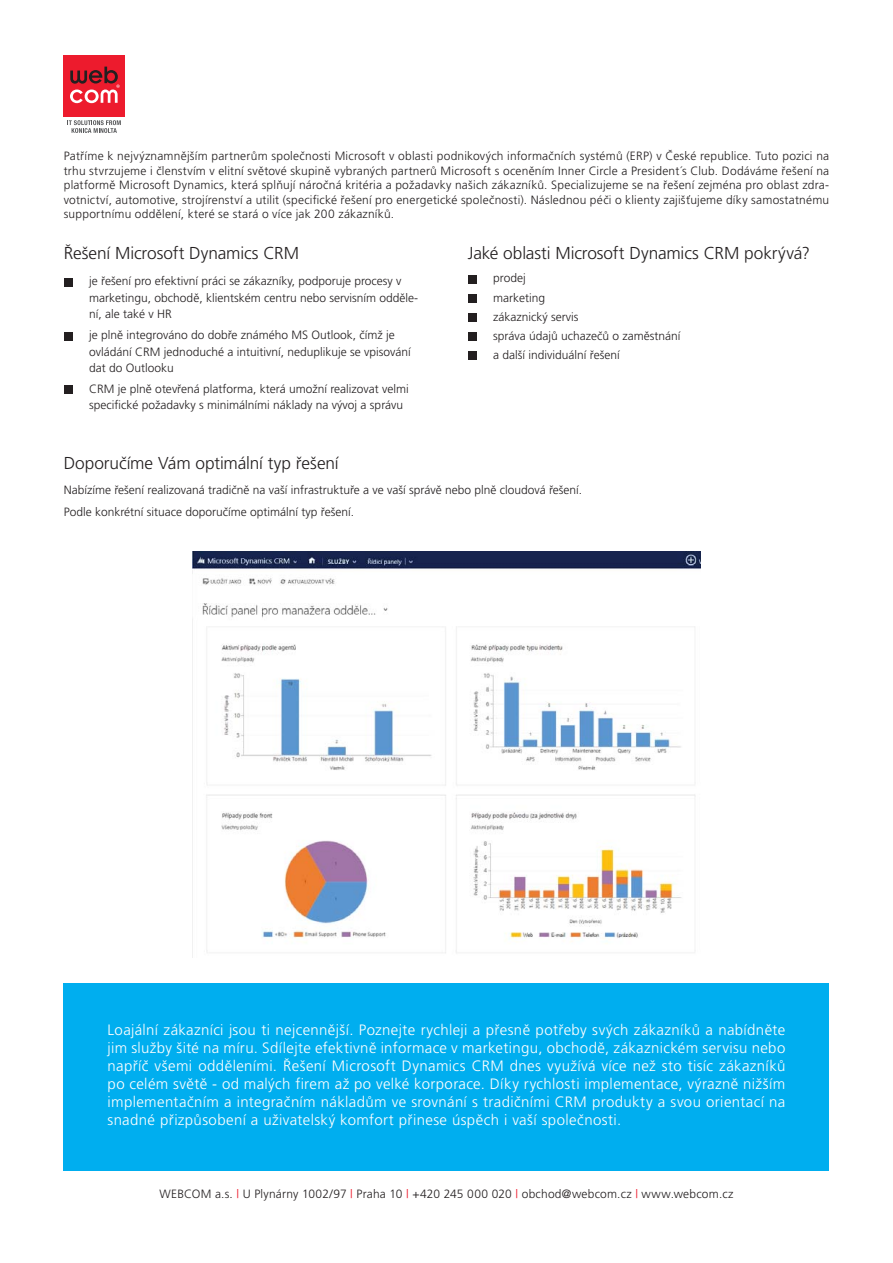
<style>
.page{position:relative;width:893px;height:1263px;background:#fff}
.page>*{position:absolute;margin:0;border:0;box-sizing:border-box;transform-origin:0 0}
.t1{font:300 17.25px "Frutiger CE";letter-spacing:-.005em;color:#231f20}
.t2{font:300 15px/18px "Frutiger CE";letter-spacing:.025em;color:#fff;text-align:justify}
.t3{font:300 12px/16.5px "Frutiger CE";color:#231f20}
.t4{font:300 12px "Frutiger CE";letter-spacing:.02em;color:#231f20}
.s1{color:#ed1b2d}
</style>
<div class="page">
<div style="left:64px;top:983px;width:765px;height:187px;background:#00aeef"></div>
<div style="left:64px;top:278px;width:8px;height:9px;background:#231f20"></div>
<div style="left:468px;top:276px;width:8px;height:8px;background:#231f20"></div>
<div style="left:64px;top:332px;width:8px;height:9px;background:#231f20"></div>
<div style="left:468px;top:294px;width:8px;height:9px;background:#231f20"></div>
<div style="left:64px;top:386px;width:8px;height:8px;background:#231f20"></div>
<div style="left:468px;top:313px;width:8px;height:9px;background:#231f20"></div>
<div style="left:468px;top:332px;width:8px;height:9px;background:#231f20"></div>
<div style="left:468px;top:352px;width:8px;height:8px;background:#231f20"></div>
<img style="left:192px;top:551px;width:509px;height:406px">
<div style="left:63px;top:56px;width:62px;height:61px;background:#ed1b2d"></div>
<svg style="left:70px;top:67px;width:50px;height:36px"></svg>
<svg style="left:67px;top:120px;width:54px;height:13px"></svg>
<p class="t3" style="left:64px;top:150px;width:767px;line-height:14.4px;text-align:justify">Patříme k nejvýznamnějším partnerům společnosti Microsoft v oblasti podnikových informačních systémů (ERP) v České republice. Tuto pozici na trhu stvrzujeme i členstvím v elitní světové skupině vybraných partnerů Microsoft s oceněním Inner Circle a President´s Club. Dodáváme řešení na platformě Microsoft Dynamics, která splňují náročná kritéria a požadavky našich zákazníků. Specializujeme se na řešení zejména pro oblast zdra&shy;votnictví, automotive, strojírenství a utilit (specifické řešení pro energetické společnosti). Následnou péči o klienty zajišťujeme díky samostatnému supportnímu oddělení, které se stará o více jak 200 zákazníků.</p>
<h1 class="t1" style="left:64px;top:245px;width:237px">Řešení Microsoft Dynamics CRM</h1>
<p class="t3" style="left:89px;top:274px;width:330px">je řešení pro efektivní práci se zákazníky, podporuje procesy v marketingu, obchodě, klientském centru nebo servisním odděle&shy;ní, ale také v HR</p>
<p class="t3" style="left:89px;top:327px;width:323px">je plně integrováno do dobře známého MS Outlook, čímž je ovládání CRM jednoduché a intuitivní, neduplikuje se vpisování dat do Outlooku</p>
<p class="t3" style="left:89px;top:381px;width:321px">CRM je plně otevřená platforma, která umožní realizovat velmi specifické požadavky s minimálními náklady na vývoj a správu</p>
<h1 class="t1" style="left:468px;top:245px;width:344px">Jaké oblasti Microsoft Dynamics CRM pokrývá?</h1>
<p class="t3" style="left:493px;top:269px;width:189px;line-height:19.2px">prodej<br>marketing<br>zákaznický servis<br>správa údajů uchazečů o zaměstnání a další individuální řešení</p>
<h1 class="t1" style="left:64px;top:455px;width:276px">Doporučíme Vám optimální typ řešení</h1>
<p class="t3" style="left:64px;top:480px;width:520px;line-height:21.6px">Nabízíme řešení realizovaná tradičně na vaší infrastruktuře a ve vaší správě nebo plně cloudová řešení.<br>Podle konkrétní situace doporučíme optimální typ řešení.</p>
<p class="t2" style="left:108px;top:1021px;width:679px">Loajální zákazníci jsou ti nejcennější. Poznejte rychleji a přesně potřeby svých zákazníků a nabídněte jim služby šité na míru. Sdílejte efektivně informace v marketingu, obchodě, zákaznickém servisu nebo napříč všemi odděleními. Řešení Microsoft Dynamics CRM dnes využívá více než sto tisíc zákazníků po celém světě - od malých firem až po velké korporace. Díky rychlosti implementace, výrazně nižším implementačním a integračním nákladům ve srovnání s tradičními CRM produkty a svou orientací na snadné přizpůsobení a uživatelský komfort přinese úspěch i vaší společnosti.</p>
<p class="t4" style="left:160px;top:1188px;width:575px">WEBCOM a.s. <span class="s1">|</span> U Plynárny 1002/97 <span class="s1">|</span> Praha 10 <span class="s1">|</span> +420 245 000 020 <span class="s1">|</span> obchod@webcom.cz <span class="s1">|</span> www.webcom.cz</p>
</div>
